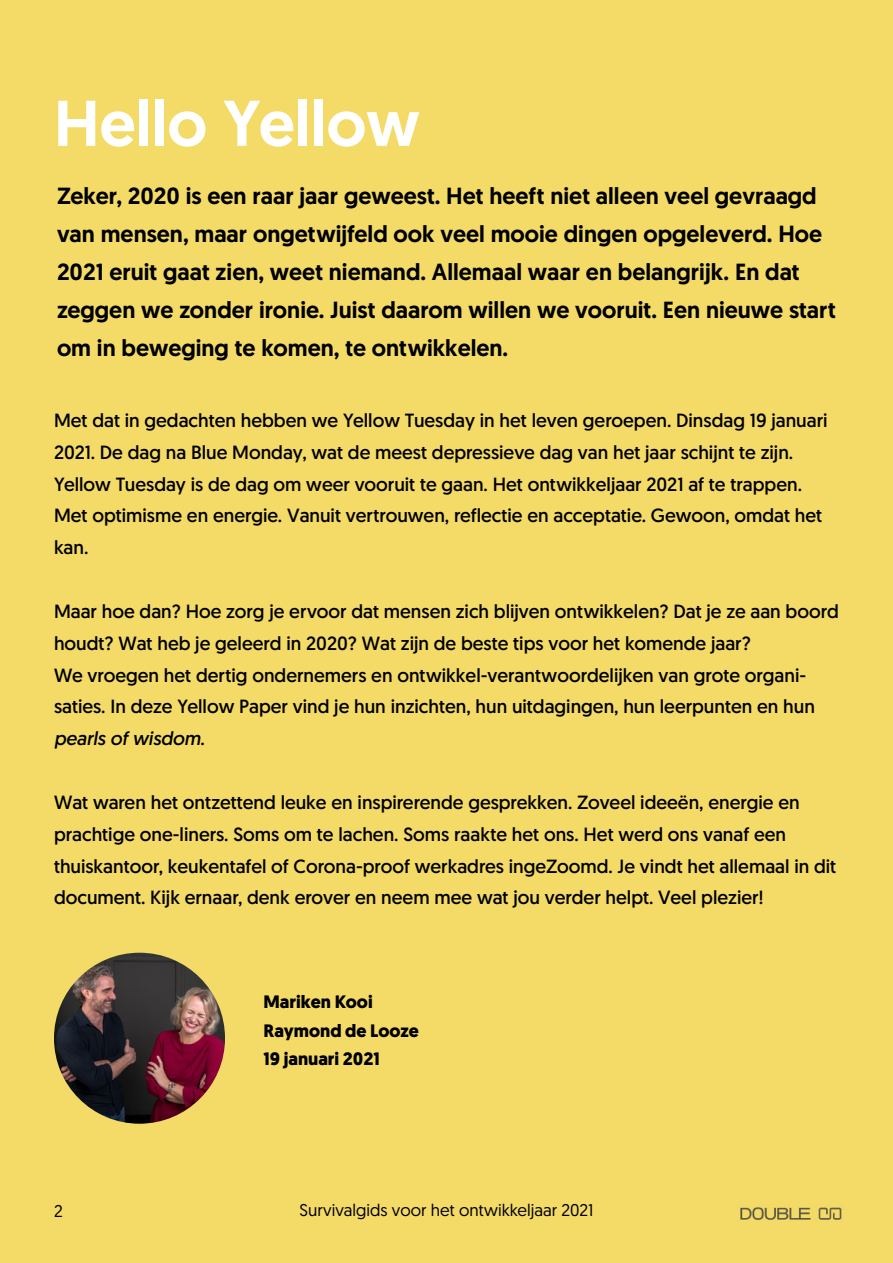
<style>
.page{position:relative;width:893px;height:1263px;background:#f4db68}
.page>*{position:absolute;margin:0;border:0;box-sizing:border-box;transform-origin:0 0}
.t1{font:500 64.5px "Geomanist";color:#fff}
.t2{font:500 23.4px/38.2px "Geomanist";color:#000}
.t3{font:19.05px/31.8px "Geomanist";color:#000}
.t4{font:700 18px/28.5px "Geomanist";color:#000}
.t5{font:16.95px "Geomanist";color:#000}
.s1{font-style:italic}
</style>
<div class="page">
<img style="left:54px;top:953px;width:171px;height:171px;border-radius:85px">
<img style="left:740px;top:1207px;width:102px;height:12px">
<h1 class="t1" style="left:54px;top:81px;width:367px">Hello Yellow</h1>
<p class="t2" style="left:57px;top:176px;width:781px">Zeker, 2020 is een raar jaar geweest. Het heeft niet alleen veel gevraagd van mensen, maar ongetwijfeld ook veel mooie dingen opgeleverd. Hoe 2021 eruit gaat zien, weet niemand. Allemaal waar en belangrijk. En dat zeggen we zonder ironie. Juist daarom willen we vooruit. Een nieuwe start om in beweging te komen, te ontwikkelen.</p>
<p class="t3" style="left:54px;top:404px;width:775px">Met dat in gedachten hebben we Yellow Tuesday in het leven geroepen. Dinsdag 19 januari 2021. De dag na Blue Monday, wat de meest depressieve dag van het jaar schijnt te zijn.<br>Yellow Tuesday is de dag om weer vooruit te gaan. Het ontwikkeljaar 2021 af te trappen.<br>Met optimisme en energie. Vanuit vertrouwen, reflectie en acceptatie. Gewoon, omdat het kan.</p>
<p class="t3" style="left:54px;top:595px;width:786px">Maar hoe dan? Hoe zorg je ervoor dat mensen zich blijven ontwikkelen? Dat je ze aan boord houdt? Wat heb je geleerd in 2020? Wat zijn de beste tips voor het komende jaar?<br>We vroegen het dertig ondernemers en ontwikkel-verantwoordelijken van grote organi&shy;saties. In deze Yellow Paper vind je hun inzichten, hun uitdagingen, hun leerpunten en hun <span class="s1">pearls of wisdom</span>.</p>
<p class="t3" style="left:54px;top:786px;width:784px">Wat waren het ontzettend leuke en inspirerende gesprekken. Zoveel ideeën, energie en prachtige one-liners. Soms om te lachen. Soms raakte het ons. Het werd ons vanaf een thuiskantoor, keukentafel of Corona-proof werkadres ingeZoomd. Je vindt het allemaal in dit document. Kijk ernaar, denk erover en neem mee wat jou verder helpt. Veel plezier!</p>
<p class="t4" style="left:263px;top:987px;width:157px">Mariken Kooi<br>Raymond de Looze<br>19 januari 2021</p>
<p class="t5" style="left:54px;top:1200px;width:10px">2</p>
<p class="t5" style="left:300px;top:1199px;width:295px">Survivalgids voor het ontwikkeljaar 2021</p>
</div>
